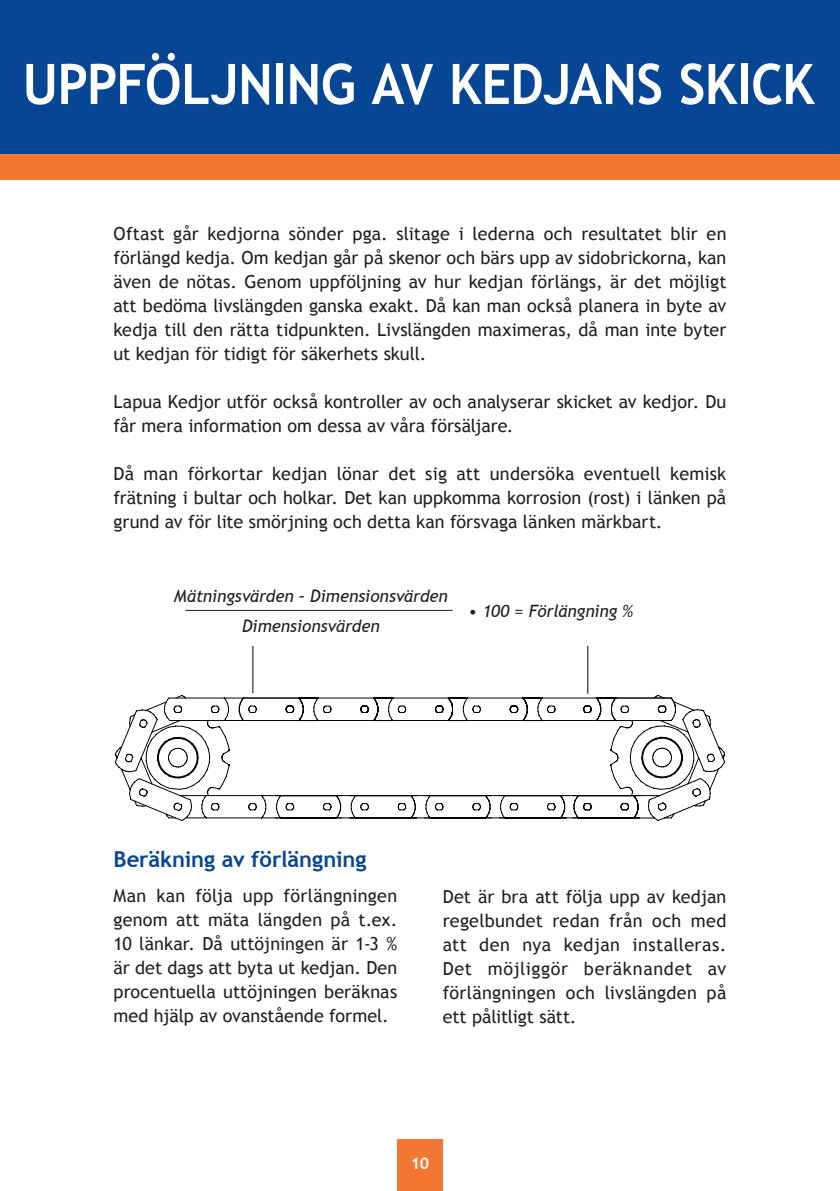
<style>
.page{position:relative;width:840px;height:1191px;background:#fff}
.page>*{position:absolute;margin:0;border:0;box-sizing:border-box;transform-origin:0 0}
.t1{font:700 56px "Trebuchet MS";letter-spacing:-.01em;color:#fff;scale:.93 1}
.t2{font:700 22px "Trebuchet MS";letter-spacing:-.005em;color:#074694}
.t3{font:18px/24px "Trebuchet MS";color:#231f20;text-align:justify}
.t4{font:17.4px/26.2px "Trebuchet MS";color:#231f20}
.t5{font:italic 17px/30px "Trebuchet MS";letter-spacing:-.005em;color:#231f20;text-align:center}
.t6{font:700 16px "Trebuchet MS";color:#fff}
</style>
<div class="page">
<div style="left:397px;top:1140px;width:45px;height:51px;background:#f37730"></div>
<div style="left:0;top:0;width:839px;height:167px;background:#074694"></div>
<div style="left:0;top:154px;width:839px;height:25px;background:#f37730"></div>
<svg style="left:114px;top:646px;width:611px;height:175px"></svg>
<hr style="left:185px;top:610px;width:267px;height:1px;background:#231f20">
<h1 class="t1" style="left:23px;top:49px;width:852px">UPPFÖLJNING AV KEDJANS SKICK</h1>
<p class="t3" style="left:113px;top:222px;width:614px">Oftast går kedjorna sönder pga. slitage i lederna och resultatet blir en förlängd kedja. Om kedjan går på skenor och bärs upp av sidobrickorna, kan även de nötas. Genom uppföljning av hur kedjan förlängs, är det möjligt att bedöma livslängden ganska exakt. Då kan man också planera in byte av kedja till den rätta tidpunkten. Livslängden maximeras, då man inte byter ut kedjan för tidigt för säkerhets skull.</p>
<p class="t3" style="left:113px;top:390px;width:614px">Lapua Kedjor utför också kontroller av och analyserar skicket av kedjor. Du får mera information om dessa av våra försäljare.</p>
<p class="t3" style="left:113px;top:462px;width:614px">Då man förkortar kedjan lönar det sig att undersöka eventuell kemisk frätning i bultar och holkar. Det kan uppkomma korrosion (rost) i länken på grund av för lite smörjning och detta kan försvaga länken märkbart.</p>
<p class="t4" style="left:291px;top:582px;width:171px;text-indent:-47px">mittaustulos - nimellismitta nimellismitta</p>
<p class="t5" style="left:174px;top:581px;width:275px">Mätningsvärden – Dimensionsvärden<br>Dimensionsvärden</p>
<p class="t4" style="left:473px;top:596px;width:135px">∙ 100 = venymä %</p>
<p class="t5" style="left:468px;top:596px;width:166px">• 100 = Förlängning %</p>
<p class="t2" style="left:113px;top:845px;width:254px">Beräkning av förlängning</p>
<p class="t3" style="left:113px;top:884px;width:285px">Man kan följa upp förlängningen genom att mäta längden på t.ex.<br>10 länkar. Då uttöjningen är 1-3 % är det dags att byta ut kedjan. Den procentuella uttöjningen beräknas med hjälp av ovanstående formel.</p>
<p class="t3" style="left:442px;top:885px;width:285px">Det är bra att följa upp av kedjan regelbundet redan från och med att den nya kedjan installeras.<br>Det möjliggör beräknandet av förlängningen och livslängden på ett pålitligt sätt.</p>
<p class="t6" style="left:410px;top:1152px;width:20px">10</p>
</div>
